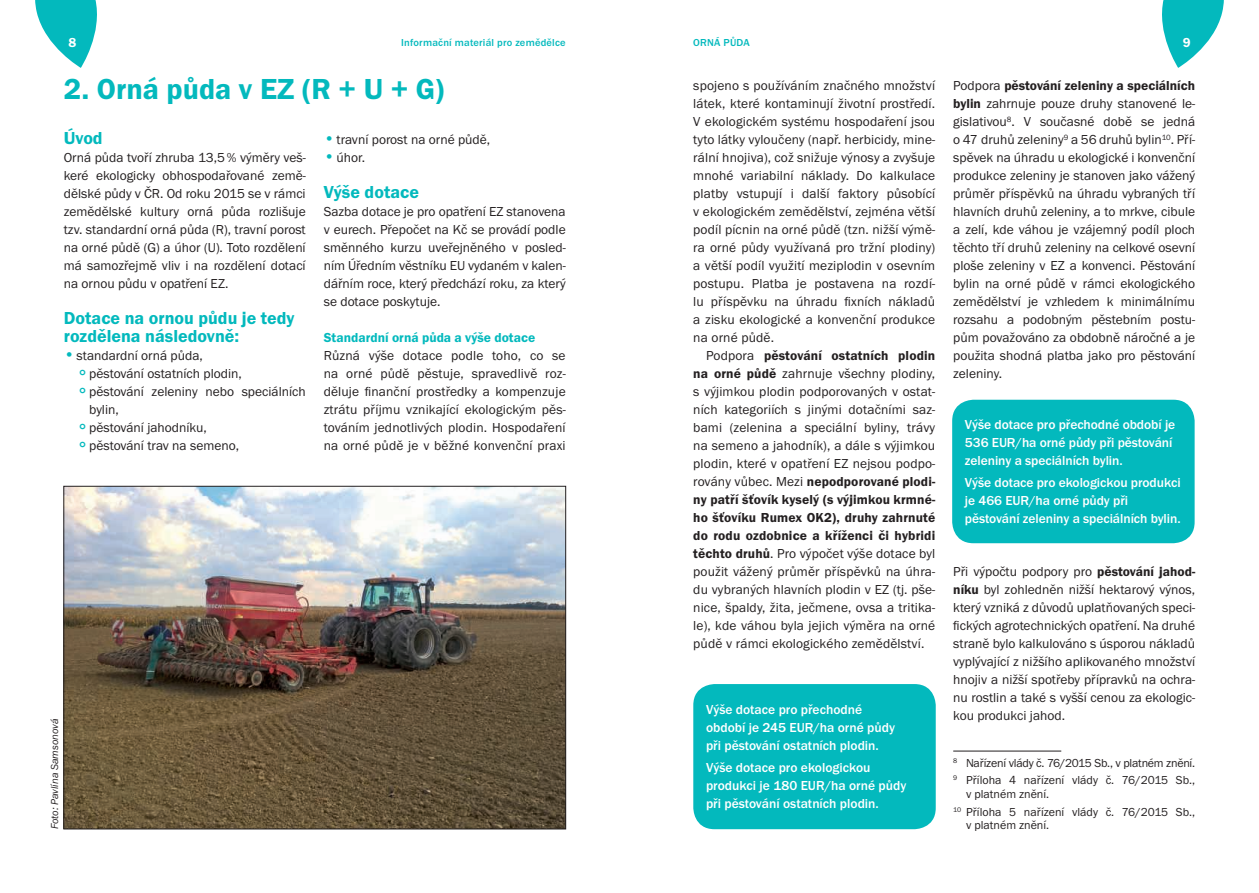
<style>
.page{position:relative;width:1259px;height:893px;background:#fff}
.page>*{position:absolute;margin:0;border:0;box-sizing:border-box;transform-origin:0 0}
.t1{font:600 30px "Franklin Gothic ITCTOT";color:#03b9bd}
.t2{font:600 18px/18px "Franklin Gothic ITCTOT";color:#03b9bd}
.t3{font:13.5px/18px "Franklin Gothic ITCTOT";color:#231f20;text-align:justify}
.t4{font:500 13.5px/18px "Franklin Gothic ITCTOT";letter-spacing:-.005em;color:#fff}
.t5{font:600 13.5px "Franklin Gothic ITCTOT";color:#03b9bd}
.t6{font:600 13.5px "Franklin Gothic ITCTOT";color:#fff}
.t7{font:12px/17.7px "Franklin Gothic ITCTOT";letter-spacing:-.02em;color:#231f20}
.t8{font:12px/17.7px "Franklin Gothic ITCTOT";color:#231f20}
.t9{font:500 10.5px "Franklin Gothic ITCTOT";letter-spacing:.02em;color:#03b9bd}
.t10{font:italic 10.5px "Franklin Gothic ITCTOT";color:#231f20}
.s1{font-weight:600}
.s2{font-size:16.5px;color:#03b9bd}
.s3{font-size:21px;color:#03b9bd}
</style>
<div class="page">
<svg style="left:1162px;top:0;width:62px;height:68px"></svg>
<svg style="left:35px;top:0;width:62px;height:68px"></svg>
<hr style="left:953px;top:751px;width:108px;height:1px;background:#231f20">
<div style="left:693px;top:684px;width:242px;height:145px;background:#03b9bd;border-radius:21px"></div>
<div style="left:952px;top:400px;width:242px;height:143px;background:#03b9bd;border-radius:21px"></div>
<img style="left:66px;top:488px;width:498px;height:339px">
<p class="t6" style="left:68px;top:35px;width:9px">8</p>
<p class="t9" style="left:401px;top:37px;width:166px">Informační materiál pro zemědělce</p>
<p class="t9" style="left:693px;top:37px;width:58px">ORNÁ PŮDA</p>
<p class="t6" style="left:1182px;top:35px;width:9px">9</p>
<p class="t3" style="left:693px;top:77px;width:243px">spojeno s používáním značného množství látek, které kontaminují životní prostředí.<br>V ekologickém systému hospodaření jsou tyto látky vyloučeny (např. herbicidy, mine&shy;rální hnojiva), což snižuje výnosy a zvyšuje mnohé variabilní náklady. Do kalkulace platby vstupují i další faktory působící v ekologickém zemědělství, zejména větší podíl pícnin na orné půdě (tzn. nižší výmě&shy;ra orné půdy využívaná pro tržní plodiny) a větší podíl využití meziplodin v osevním postupu. Platba je postavena na rozdí&shy;lu příspěvku na úhradu fixních nákladů a zisku ekologické a konvenční produkce na orné půdě.</p>
<p class="t3" style="left:693px;top:347px;width:243px;text-indent:13px">Podpora <span class="s1">pěstování ostatních plodin na orné půdě</span> zahrnuje všechny plodiny, s výjimkou plodin podporovaných v ostat&shy;ních kategoriích s jinými dotačními saz&shy;bami (zelenina a speciální byliny, trávy na semeno a jahodník), a dále s výjimkou plodin, které v opatření EZ nejsou podpo&shy;rovány vůbec. Mezi <span class="s1">nepodporované plodi&shy;ny patří šťovík kyselý (s výjimkou krmné&shy;ho šťovíku Rumex OK2), druhy zahrnuté do rodu ozdobnice a kříženci či hybridi těchto druhů</span>. Pro výpočet výše dotace byl použit vážený průměr příspěvků na úhra&shy;du vybraných hlavních plodin v EZ (tj. pše&shy;nice, špaldy, žita, ječmene, ovsa a tritika&shy;le), kde váhou byla jejich výměra na orné půdě v rámci ekologického zemědělství.</p>
<h1 class="t1" style="left:64px;top:72px;width:382px">2. Orná půda v EZ (R + U + G)</h1>
<h2 class="t2" style="left:64px;top:129px;width:40px">Úvod</h2>
<p class="t3" style="left:64px;top:149px;width:243px">Orná půda tvoří zhruba 13,5% výměry veš&shy;keré ekologicky obhospodařované země&shy;dělské půdy v ČR. Od roku 2015 se v rámci zemědělské kultury orná půda rozlišuje tzv. standardní orná půda (R), travní porost na orné půdě (G) a úhor (U). Toto rozdělení má samozřejmě vliv i na rozdělení dotací na ornou půdu v opatření EZ.</p>
<h2 class="t2" style="left:64px;top:309px;width:232px">Dotace na ornou půdu je tedy rozdělena následovně:</h2>
<p class="t3" style="left:64px;top:347px;width:141px"><span class="s2">•</span>standardní orná půda,</p>
<p class="t3" style="left:77px;top:365px;width:167px"><span class="s3">°</span>pěstování ostatních plodin,</p>
<p class="t3" style="left:77px;top:383px;width:231px"><span class="s3">°</span>pěstování zeleniny nebo speciálních</p>
<p class="t3" style="left:89px;top:401px;width:31px">bylin,</p>
<p class="t3" style="left:77px;top:419px;width:132px"><span class="s3">°</span>pěstování jahodníku,</p>
<p class="t3" style="left:77px;top:437px;width:164px"><span class="s3">°</span>pěstování trav na semeno,</p>
<p class="t3" style="left:953px;top:77px;width:243px">Podpora <span class="s1">pěstování zeleniny a speciálních bylin</span> zahrnuje pouze druhy stanovené le&shy;gislativou<sup>8</sup>. V současné době se jedná o 47 druhů zeleniny<sup>9</sup> a 56 druhů bylin<sup>10</sup>. Pří&shy;spěvek na úhradu u ekologické i konvenční produkce zeleniny je stanoven jako vážený průměr příspěvků na úhradu vybraných tří hlavních druhů zeleniny, a to mrkve, cibule a zelí, kde váhou je vzájemný podíl ploch těchto tří druhů zeleniny na celkové osevní ploše zeleniny v EZ a konvenci. Pěstování bylin na orné půdě v rámci ekologického zemědělství je vzhledem k minimálnímu rozsahu a podobným pěstebním postu&shy;pům považováno za obdobně náročné a je použita shodná platba jako pro pěstování zeleniny.</p>
<p class="t3" style="left:324px;top:131px;width:168px"><span class="s2">•</span>travní porost na orné půdě,</p>
<p class="t3" style="left:324px;top:149px;width:43px"><span class="s2">•</span>úhor.</p>
<h2 class="t2" style="left:324px;top:183px;width:97px">Výše dotace</h2>
<p class="t3" style="left:324px;top:203px;width:243px">Sazba dotace je pro opatření EZ stanovena v eurech. Přepočet na Kč se provádí podle směnného kurzu uveřejněného v posled&shy;ním Úředním věstníku EU vydaném v kalen&shy;dářním roce, který předchází roku, za který se dotace poskytuje.</p>
<p class="t5" style="left:324px;top:330px;width:213px">Standardní orná půda a výše dotace</p>
<p class="t3" style="left:324px;top:347px;width:243px">Různá výše dotace podle toho, co se na orné půdě pěstuje, spravedlivě roz&shy;děluje finanční prostředky a kompenzuje ztrátu příjmu vznikající ekologickým pěs&shy;továním jednotlivých plodin. Hospodaření na orné půdě je v běžné konvenční praxi</p>
<p class="t4" style="left:965px;top:415px;width:212px">Výše dotace pro přechodné období je<br>536 EUR/ha orné půdy při pěstování zeleniny a speciálních bylin.</p>
<p class="t4" style="left:965px;top:474px;width:217px">Výše dotace pro ekologickou produkci je 466 EUR/ha orné půdy při pěstování zeleniny a speciálních bylin.</p>
<p class="t3" style="left:953px;top:563px;width:243px">Při výpočtu podpory pro <span class="s1">pěstování jahod&shy;níku</span> byl zohledněn nižší hektarový výnos, který vzniká z důvodů uplatňovaných speci&shy;fických agrotechnických opatření. Na druhé straně bylo kalkulováno s úsporou nákladů vyplývající z nižšího aplikovaného množství hnojiv a nižší spotřeby přípravků na ochra&shy;nu rostlin a také s vyšší cenou za ekologic&shy;kou produkci jahod.</p>
<p class="t7" style="left:953px;top:754px;width:243px"><sup>8</sup> Nařízení vlády č. 76/2015 Sb., v platném znění.<br><sup>9</sup> Příloha 4 nařízení vlády č. 76/2015 Sb.,</p>
<p class="t8" style="left:953px;top:785px;width:243px;text-indent:13px">v platném znění.<br><sup>10</sup> Příloha 5 nařízení vlády č. 76/2015 Sb.,</p>
<p class="t8" style="left:966px;top:816px;width:85px">v platném znění.</p>
<p class="t4" style="left:706px;top:701px;width:190px">Výše dotace pro přechodné období je 245 EUR/ha orné půdy při pěstování ostatních plodin.</p>
<p class="t4" style="left:706px;top:759px;width:202px">Výše dotace pro ekologickou produkci je 180 EUR/ha orné půdy při pěstování ostatních plodin.</p>
<p class="t10" style="left:49px;top:829px;width:112px;rotate:-90deg">Foto: Pavlína Samsonová</p>
</div>
